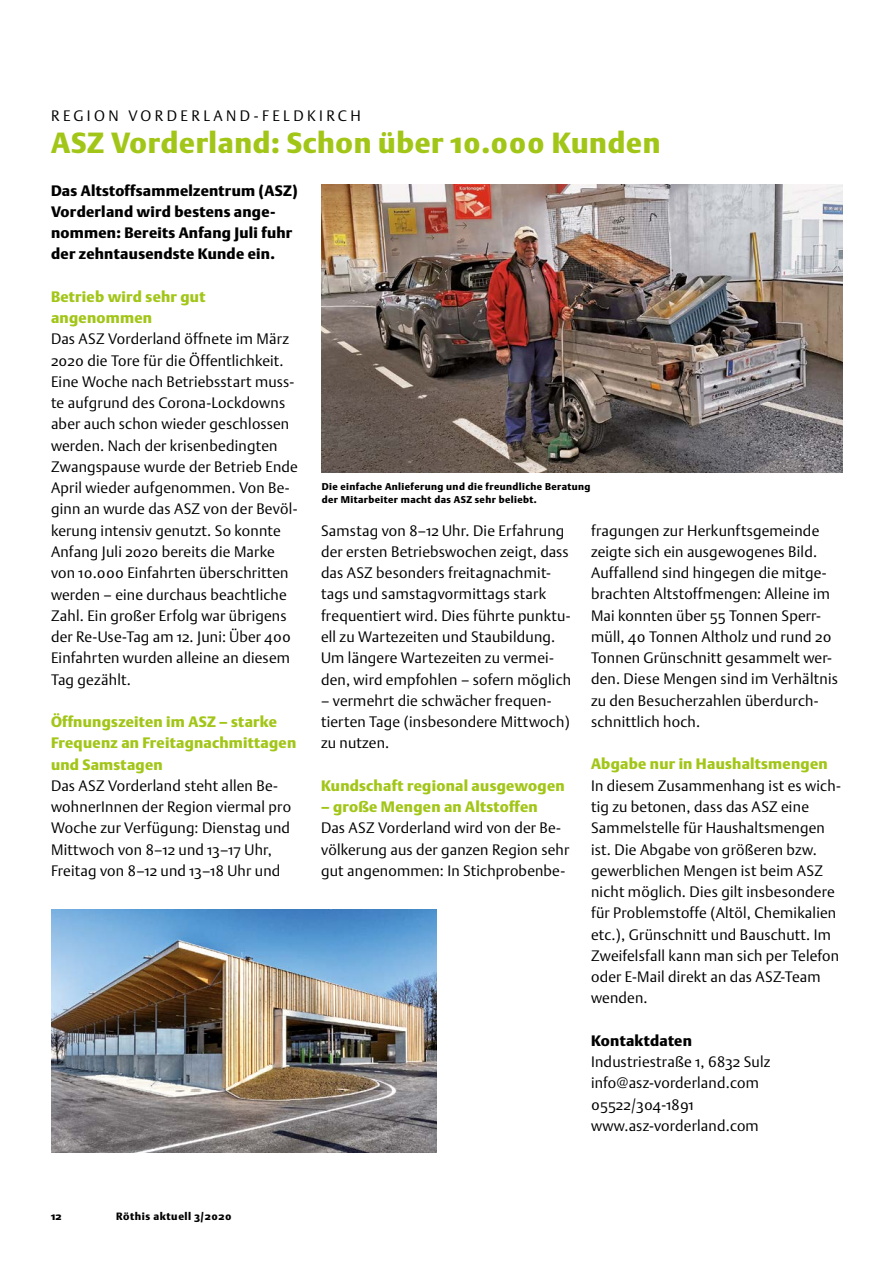
<style>
.page{position:relative;width:893px;height:1263px;background:#fff}
.page>*{position:absolute;margin:0;border:0;box-sizing:border-box;transform-origin:0 0}
.t1{font:900 28.8px "DTL Argo ST";letter-spacing:.02em;color:#a2c617}
.t2{font:300 15px/21.3px "DTL Argo ST";letter-spacing:.015em;color:#000}
.t3{font:900 15px/21.3px "DTL Argo ST";letter-spacing:.015em;color:#a2c617}
.t4{font:900 15px/21.3px "DTL Argo ST";letter-spacing:.015em;color:#000}
.t5{font:300 15px "DTL Argo ST";letter-spacing:.225em;color:#000}
.t6{font:900 10.5px "DTL Argo ST";letter-spacing:.05em;color:#000}
.t7{font:900 9.75px/12.8px "DTL Argo ST";letter-spacing:.04em;color:#000}
</style>
<div class="page">
<img style="left:321px;top:185px;width:522px;height:287px">
<img style="left:51px;top:910px;width:385px;height:242px">
<p class="t5" style="left:51px;top:107px;width:311px">REGION VORDERLAND-FELDKIRCH</p>
<h1 class="t1" style="left:51px;top:126px;width:611px">ASZ Vorderland: Schon über 10.000 Kunden</h1>
<p class="t4" style="left:51px;top:180px;width:248px">Das Altstoffsammelzentrum (ASZ)<br>Vorderland wird bestens ange&shy;nommen: Bereits Anfang Juli fuhr der zehntausendste Kunde ein.</p>
<p class="t3" style="left:51px;top:286px;width:156px">Betrieb wird sehr gut angenommen</p>
<p class="t2" style="left:51px;top:328px;width:248px">Das ASZ Vorderland öffnete im März 2020 die Tore für die Öffentlichkeit.<br>Eine Woche nach Betriebsstart muss&shy;te aufgrund des Corona-Lockdowns aber auch schon wieder geschlossen werden. Nach der krisenbedingten Zwangspause wurde der Betrieb Ende April wieder aufgenommen. Von Be&shy;ginn an wurde das ASZ von der Bevöl&shy;kerung intensiv genutzt. So konnte Anfang Juli 2020 bereits die Marke von 10.000 Einfahrten überschritten werden – eine durchaus beachtliche Zahl. Ein großer Erfolg war übrigens der Re-Use-Tag am 12. Juni: Über 400<br>Einfahrten wurden alleine an diesem Tag gezählt.</p>
<p class="t3" style="left:51px;top:711px;width:247px">Öffnungszeiten im ASZ – starke<br>Frequenz an Freitagnachmittagen und Samstagen</p>
<p class="t2" style="left:51px;top:775px;width:242px">Das ASZ Vorderland steht allen Be&shy;wohnerInnen der Region viermal pro Woche zur Verfügung: Dienstag und Mittwoch von 8–12 und 13–17 Uhr, Freitag von 8–12 und 13–18 Uhr und</p>
<p class="t7" style="left:322px;top:480px;width:270px">Die einfache Anlieferung und die freundliche Beratung der Mitarbeiter macht das ASZ sehr beliebt.</p>
<p class="t2" style="left:591px;top:519px;width:248px">fragungen zur Herkunftsgemeinde zeigte sich ein ausgewogenes Bild.<br>Auffallend sind hingegen die mitge&shy;brachten Altstoffmengen: Alleine im Mai konnten über 55 Tonnen Sperr&shy;müll, 40 Tonnen Altholz und rund 20<br>Tonnen Grünschnitt gesammelt wer&shy;den. Diese Mengen sind im Verhältnis zu den Besucherzahlen überdurch&shy;schnittlich hoch.</p>
<p class="t3" style="left:591px;top:753px;width:238px">Abgabe nur in Haushaltsmengen</p>
<p class="t2" style="left:591px;top:775px;width:251px">In diesem Zusammenhang ist es wich&shy;tig zu betonen, dass das ASZ eine Sammelstelle für Haushaltsmengen ist. Die Abgabe von größeren bzw. gewerblichen Mengen ist beim ASZ nicht möglich. Dies gilt insbesondere für Problemstoffe (Altöl, Chemikalien etc.), Grünschnitt und Bauschutt. Im Zweifelsfall kann man sich per Telefon oder E-Mail direkt an das ASZ-Team wenden.</p>
<p class="t4" style="left:591px;top:1030px;width:102px">Kontaktdaten</p>
<p class="t2" style="left:591px;top:1051px;width:181px">Industriestraße 1, 6832 Sulz info@asz-vorderland.com<br>05522/304-1891 www.asz-vorderland.com</p>
<p class="t2" style="left:321px;top:520px;width:252px">Samstag von 8–12 Uhr. Die Erfahrung der ersten Betriebswochen zeigt, dass das ASZ besonders freitagnachmit&shy;tags und samstagvormittags stark frequentiert wird. Dies führte punktu&shy;ell zu Wartezeiten und Staubildung.<br>Um längere Wartezeiten zu vermei&shy;den, wird empfohlen – sofern möglich</p>
<p class="t2" style="left:321px;top:690px;width:250px">– vermehrt die schwächer frequen&shy;tierten Tage (insbesondere Mittwoch) zu nutzen.</p>
<p class="t3" style="left:321px;top:775px;width:245px">Kundschaft regional ausgewogen</p>
<p class="t3" style="left:321px;top:796px;width:218px">– große Mengen an Altstoffen</p>
<p class="t2" style="left:321px;top:817px;width:250px">Das ASZ Vorderland wird von der Be&shy;völkerung aus der ganzen Region sehr gut angenommen: In Stichprobenbe-</p>
<p class="t6" style="left:51px;top:1210px;width:12px">12</p>
<p class="t6" style="left:116px;top:1210px;width:117px">Röthis aktuell 3/2020</p>
</div>
